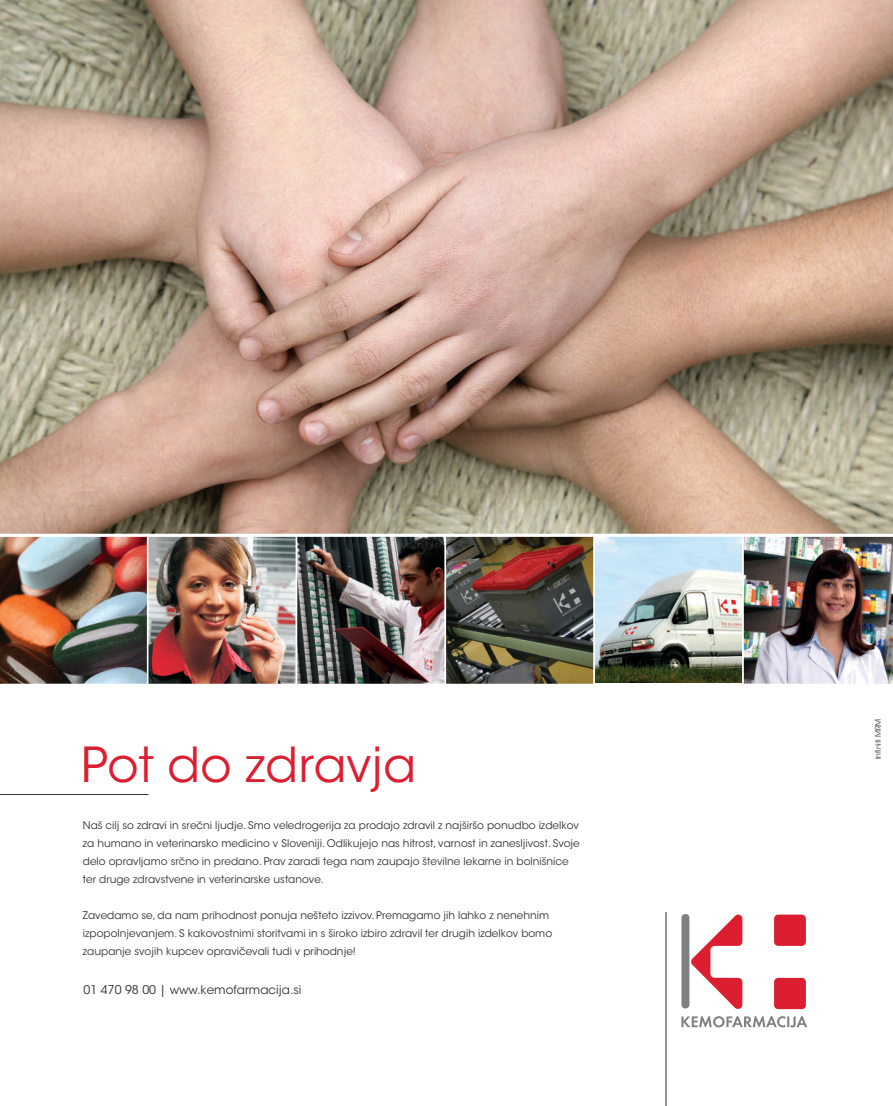
<style>
.page{position:relative;width:893px;height:1106px;background:#fff}
.page>*{position:absolute;margin:0;border:0;box-sizing:border-box;transform-origin:0 0}
.t1{font:48px "ITC Avant Garde Std";color:#db1e30}
.t2{font:12px "ITC Avant Garde Std";color:#333}
.t3{font:10.5px/18px "ITC Avant Garde Std";color:#333}
.t4{font:7.5px "ITC Avant Garde Std";color:#333}
</style>
<div class="page">
<img style="left:0;top:0;width:893px;height:533px">
<img style="left:150px;top:537px;width:591px;height:145px">
<img style="left:0;top:537px;width:147px;height:147px">
<div style="left:147px;top:535px;width:150px;height:150px;border:2px solid #fff"></div>
<img style="left:296px;top:537px;width:149px;height:147px">
<div style="left:593px;top:534px;width:151px;height:150px;border:2px solid #fff"></div>
<img style="left:742px;top:537px;width:151px;height:147px">
<div style="left:774px;top:914px;width:32px;height:31px;background:#db1e30;border-radius:4px"></div>
<div style="left:774px;top:977px;width:32px;height:32px;background:#db1e30;border-radius:4px"></div>
<svg style="left:691px;top:914px;width:51px;height:95px"></svg>
<div style="left:681px;top:914px;width:8px;height:94px;background:#808083;border-radius:4px"></div>
<svg style="left:681px;top:1016px;width:126px;height:11px"></svg>
<hr style="left:665px;top:912px;width:2px;height:194px;background:#808083">
<hr style="left:0;top:794px;width:148px;height:1px;background:#333">
<svg style="left:0;top:533px;width:893px;height:4px"></svg>
<hr style="left:0;top:684px;width:893px;height:3px;background:#fff">
<h1 class="t1" style="left:81px;top:746px;width:337px">Pot do zdravja</h1>
<p class="t3" style="left:83px;top:816px;width:498px">Naš cilj so zdravi in srečni ljudje. Smo veledrogerija za prodajo zdravil z najširšo ponudbo izdelkov za humano in veterinarsko medicino v Sloveniji. Odlikujejo nas hitrost, varnost in zanesljivost. Svoje delo opravljamo srčno in predano. Prav zaradi tega nam zaupajo številne lekarne in bolnišnice ter druge zdravstvene in veterinarske ustanove.</p>
<p class="t3" style="left:83px;top:906px;width:471px">Zavedamo se, da nam prihodnost ponuja nešteto izzivov. Premagamo jih lahko z nenehnim izpopolnjevanjem. S kakovostnimi storitvami in s široko izbiro zdravil ter drugih izdelkov bomo zaupanje svojih kupcev opravičevali tudi v prihodnje!</p>
<p class="t2" style="left:84px;top:984px;width:219px">01 470 98 00 | www.kemofarmacija.si</p>
<p class="t4" style="left:875px;top:759px;width:42px;rotate:-90deg">Infiniti MRM</p>
</div>
